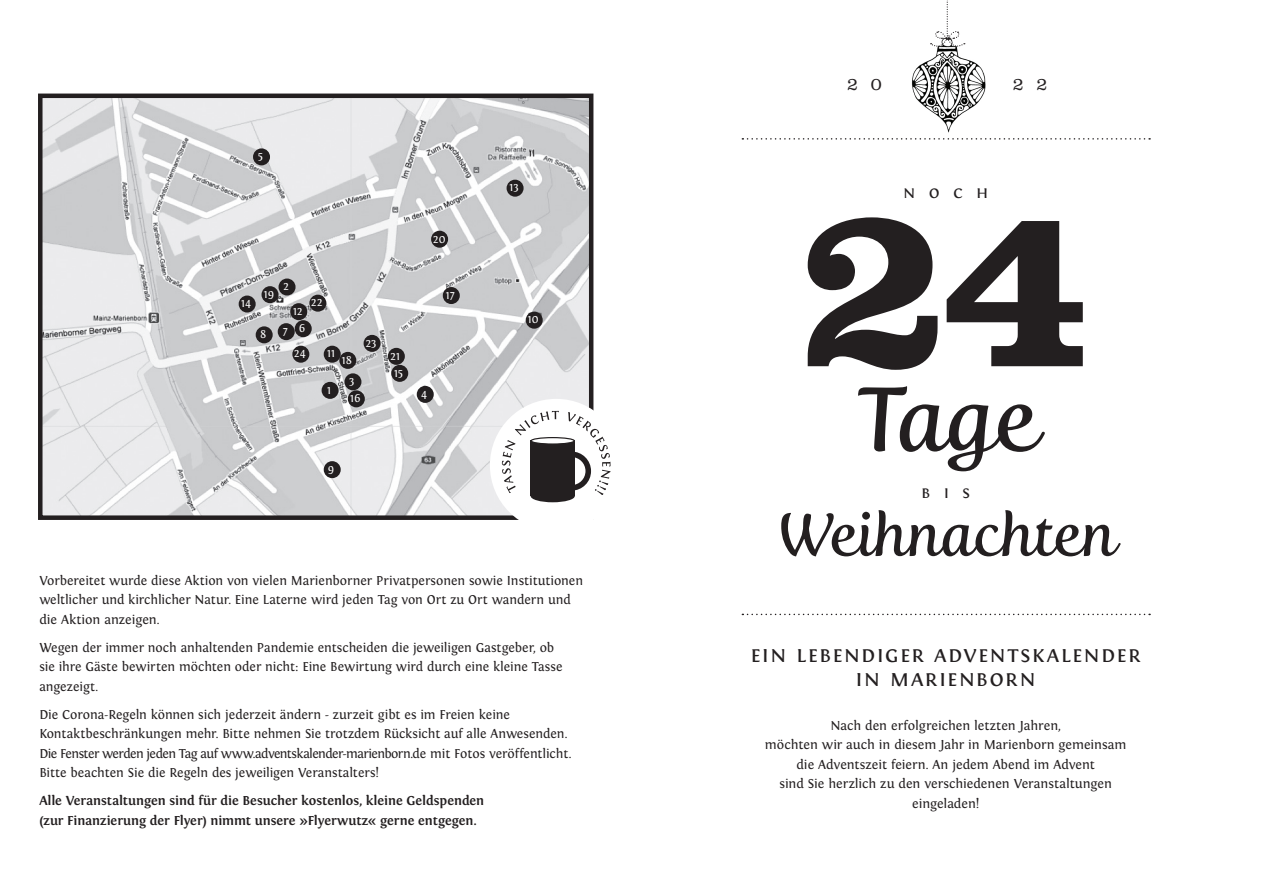
<style>
.page{position:relative;width:1263px;height:893px;background:#fff}
.page>*{position:absolute;margin:0;border:0;box-sizing:border-box;transform-origin:0 0}
.t1{font:700 240px "Clarendon LT Std";color:#231f20}
.t2{font:90px "Fertigo Pro Script";color:#231f20}
.t3{font:60px "Fertigo Pro Script";letter-spacing:.005em;color:#231f20}
.t4{font:24px/24px "Fontin Small Caps";letter-spacing:.04em;color:#231f20;text-align:center}
.t5{font:18px "Fontin Small Caps";letter-spacing:.735em;color:#231f20}
.t6{font:300 18px "Clarendon LT Std";color:#231f20}
.t7{font:13.5px/19.5px "Fontin";letter-spacing:-.005em;color:#231f20}
.t8{font:700 13.5px/19.5px "Fontin";letter-spacing:-.005em;color:#231f20}
.t9{font:12px "Fontin";letter-spacing:.01em;color:#fff}
</style>
<div class="page">
<svg style="left:38px;top:93px;width:556px;height:427px"></svg>
<img style="left:912px;top:43px;width:74px;height:90px">
<svg style="left:930px;top:0;width:35px;height:49px"></svg>
<svg style="left:742px;top:614px;width:408px;height:1px"></svg>
<svg style="left:742px;top:138px;width:408px;height:2px"></svg>
<div style="left:490px;top:399px;width:132px;height:132px;background:#fff;border-radius:50%"></div>
<div style="left:531px;top:490px;width:44px;height:12px;background:#231f20;border-radius:50%"></div>
<svg style="left:502px;top:411px;width:108px;height:84px"></svg>
<div style="left:290px;top:303px;width:17px;height:17px;background:#231f20;border-radius:50%"></div>
<div style="left:292px;top:346px;width:17px;height:17px;background:#231f20;border-radius:50%"></div>
<div style="left:322px;top:382px;width:17px;height:17px;background:#231f20;border-radius:50%"></div>
<div style="left:295px;top:320px;width:17px;height:17px;background:#231f20;border-radius:50%"></div>
<div style="left:279px;top:279px;width:17px;height:17px;background:#231f20;border-radius:50%"></div>
<div style="left:261px;top:286px;width:18px;height:17px;background:#231f20;border-radius:50%"></div>
<div style="left:388px;top:348px;width:17px;height:17px;background:#231f20;border-radius:50%"></div>
<div style="left:348px;top:390px;width:17px;height:17px;background:#231f20;border-radius:50%"></div>
<div style="left:256px;top:326px;width:17px;height:17px;background:#231f20;border-radius:50%"></div>
<div style="left:364px;top:335px;width:17px;height:17px;background:#231f20;border-radius:50%"></div>
<div style="left:431px;top:231px;width:17px;height:17px;background:#231f20;border-radius:50%"></div>
<div style="left:443px;top:287px;width:17px;height:17px;background:#231f20;border-radius:50%"></div>
<div style="left:339px;top:352px;width:17px;height:17px;background:#231f20;border-radius:50%"></div>
<div style="left:324px;top:346px;width:17px;height:17px;background:#231f20;border-radius:50%"></div>
<div style="left:344px;top:373px;width:17px;height:17px;background:#231f20;border-radius:50%"></div>
<div style="left:391px;top:365px;width:17px;height:17px;background:#231f20;border-radius:50%"></div>
<div style="left:278px;top:323px;width:17px;height:17px;background:#231f20;border-radius:50%"></div>
<div style="left:417px;top:386px;width:17px;height:17px;background:#231f20;border-radius:50%"></div>
<div style="left:526px;top:312px;width:17px;height:17px;background:#231f20;border-radius:50%"></div>
<div style="left:507px;top:180px;width:17px;height:17px;background:#231f20;border-radius:50%"></div>
<div style="left:253px;top:148px;width:17px;height:17px;background:#231f20;border-radius:50%"></div>
<div style="left:309px;top:295px;width:17px;height:17px;background:#231f20;border-radius:50%"></div>
<div style="left:324px;top:461px;width:17px;height:17px;background:#231f20;border-radius:50%"></div>
<div style="left:239px;top:296px;width:17px;height:17px;background:#231f20;border-radius:50%"></div>
<p class="t9" style="left:258px;top:149px;width:7px">5</p>
<p class="t9" style="left:509px;top:181px;width:11px">13</p>
<p class="t9" style="left:433px;top:232px;width:14px">20</p>
<p class="t9" style="left:241px;top:297px;width:11px">14</p>
<p class="t9" style="left:264px;top:287px;width:12px">19</p>
<p class="t9" style="left:260px;top:327px;width:8px">8</p>
<p class="t9" style="left:283px;top:280px;width:7px">2</p>
<p class="t9" style="left:311px;top:296px;width:13px">22</p>
<p class="t9" style="left:293px;top:304px;width:11px">12</p>
<p class="t9" style="left:294px;top:347px;width:13px">24</p>
<p class="t9" style="left:299px;top:321px;width:8px">6</p>
<p class="t9" style="left:283px;top:324px;width:6px">7</p>
<p class="t9" style="left:327px;top:347px;width:9px">11</p>
<p class="t9" style="left:342px;top:353px;width:12px">18</p>
<p class="t9" style="left:366px;top:336px;width:12px">23</p>
<p class="t9" style="left:391px;top:349px;width:11px">21</p>
<p class="t9" style="left:446px;top:288px;width:10px">17</p>
<p class="t9" style="left:528px;top:313px;width:12px">10</p>
<p class="t9" style="left:327px;top:383px;width:5px">1</p>
<p class="t9" style="left:349px;top:374px;width:7px">3</p>
<p class="t9" style="left:350px;top:391px;width:12px">16</p>
<p class="t9" style="left:394px;top:366px;width:11px">15</p>
<p class="t9" style="left:421px;top:387px;width:7px">4</p>
<p class="t9" style="left:328px;top:462px;width:8px">9</p>
<p class="t7" style="left:39px;top:570px;width:545px">Vorbereitet wurde diese Aktion von vielen Marienborner Privatpersonen sowie Institutionen weltlicher und kirchlicher Natur. Eine Laterne wird jeden Tag von Ort zu Ort wandern und die Aktion anzeigen.</p>
<p class="t7" style="left:39px;top:637px;width:525px">Wegen der immer noch anhaltenden Pandemie entscheiden die jeweiligen Gastgeber, ob sie ihre Gäste bewirten möchten oder nicht: Eine Bewirtung wird durch eine kleine Tasse angezeigt.</p>
<p class="t7" style="left:39px;top:704px;width:534px">Die Corona-Regeln können sich jederzeit ändern - zurzeit gibt es im Freien keine Kontaktbeschränkungen mehr. Bitte nehmen Sie trotzdem Rücksicht auf alle Anwesenden.<br>Die Fenster werden jeden Tag auf www.adventskalender-marienborn.de mit Fotos veröffentlicht.<br>Bitte beachten Sie die Regeln des jeweiligen Veranstalters!</p>
<p class="t8" style="left:39px;top:791px;width:446px">Alle Veranstaltungen sind für die Besucher kostenlos, kleine Geldspenden (zur Finanzierung der Flyer) nimmt unsere »Flyerwutz« gerne entgegen.</p>
<h3 class="t6" style="left:847px;top:74px;width:36px">2 0</h3>
<h3 class="t6" style="left:1013px;top:74px;width:36px">2 2</h3>
<h3 class="t5" style="left:903px;top:182px;width:87px">noch</h3>
<h1 class="t1" style="left:801px;top:141px;width:291px">24</h1>
<h2 class="t2" style="left:855px;top:367px;width:183px">Tage</h2>
<h3 class="t3" style="left:776px;top:500px;width:340px">Weihnachten</h3>
<h3 class="t5" style="left:921px;top:482px;width:50px">bis</h3>
<h3 class="t4" style="left:750px;top:642px;width:392px">ein lebendiger adventskalender in marienborn</h3>
<p class="t7" style="left:765px;top:715px;width:363px;text-align:center">Nach den erfolgreichen letzten Jahren,<br>möchten wir auch in diesem Jahr in Marienborn gemeinsam die Adventszeit feiern. An jedem Abend im Advent<br>sind Sie herzlich zu den verschiedenen Veranstaltungen eingeladen!</p>
</div>
